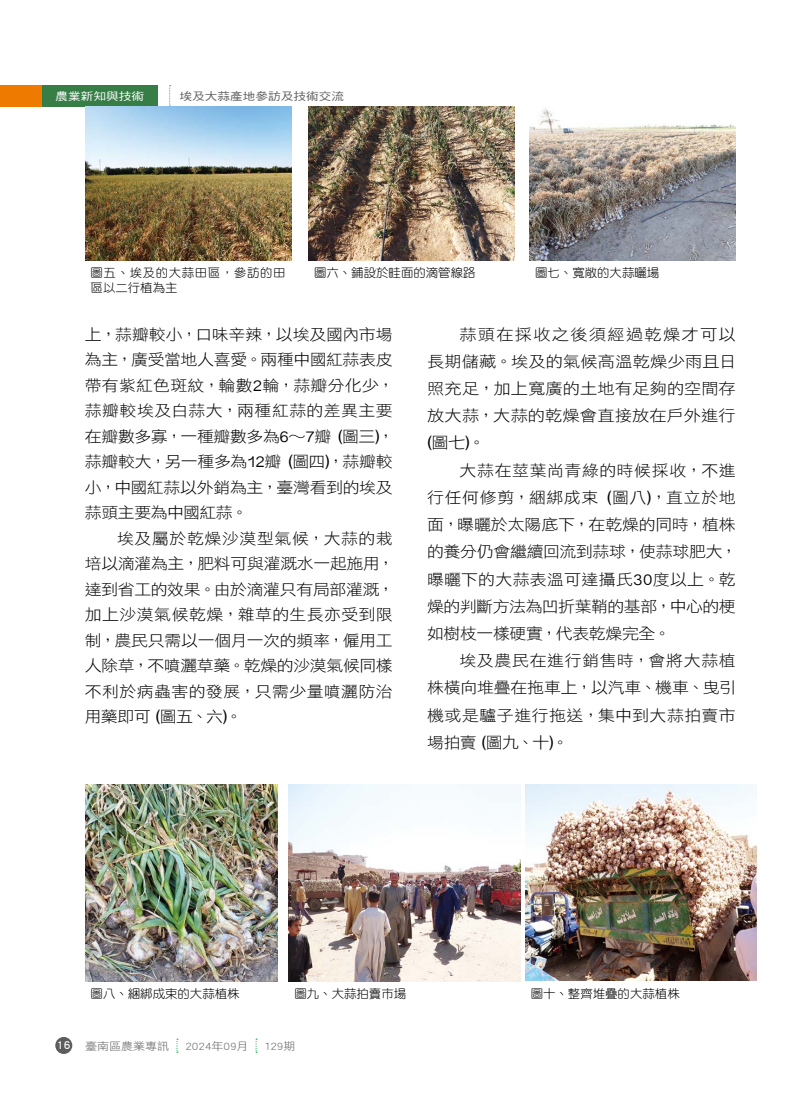
<style>
.page{position:relative;width:808px;height:1106px;background:#fff}
.page>*{position:absolute;margin:0;border:0;box-sizing:border-box;transform-origin:0 0}
.t1{font:15.6px/25.5px "DF Hei Std W3";letter-spacing:-.01em;color:#000;text-align:justify;scale:1.09 1}
.t2{font:15.6px/27.2px "DF Hei Std W3";letter-spacing:-.01em;color:#000;text-align:justify;scale:1.11 1}
.t3{font:12.15px "DF Yuan Std W3";color:#000}
.t4{font:12.15px/15px "DF Yuan Std W3";letter-spacing:.05em;color:#000}
.t5{font:10.8px "DF Hei Std W3";color:#5e5d5d;scale:1.11 1}
.t6{font:10.8px "DF Hei Std W5";letter-spacing:.005em;color:#5e5d5d;scale:1.17 1}
.t7{font:10.8px "DF Hei Std W5";letter-spacing:.005em;color:#fff;scale:1.17 1}
.t8{font:10.5px "Li Hei Pro";color:#fff}
.s1{font-family:"Gujarati Sangam MN"}
</style>
<div class="page">
<div style="left:55px;top:1037px;width:17px;height:17px;background:#5e5d5d;border-radius:50%"></div>
<svg style="left:169px;top:85px;width:2px;height:21px"></svg>
<div style="left:0;top:85px;width:157px;height:21px;background:#367d46"></div>
<div style="left:0;top:85px;width:41px;height:21px;background:#ee7a00"></div>
<svg style="left:176px;top:1038px;width:2px;height:14px"></svg>
<img style="left:85px;top:106px;width:206px;height:154px">
<img style="left:308px;top:106px;width:207px;height:154px">
<img style="left:530px;top:108px;width:206px;height:152px">
<img style="left:85px;top:784px;width:193px;height:197px">
<img style="left:289px;top:784px;width:231px;height:197px">
<img style="left:526px;top:784px;width:231px;height:196px">
<p class="t7" style="left:55px;top:90px;width:77px">農業新知與技術</p>
<p class="t6" style="left:179px;top:90px;width:142px">埃及大蒜產地參訪及技術交流</p>
<p class="t4" style="left:91px;top:265px;width:196px">圖五、埃及的大蒜田區，參訪的田區以二行植為主</p>
<p class="t3" style="left:314px;top:266px;width:163px">圖六、鋪設於畦面的滴管線路</p>
<p class="t3" style="left:535px;top:266px;width:126px">圖七、寬敞的大蒜曬場</p>
<p class="t1" style="left:85px;top:321px;width:286px">上，蒜瓣較小，口味辛辣，以埃及國內市場為主，廣受當地人喜愛。兩種中國紅蒜表皮帶有紫紅色斑紋，輪數<span class="s1">2</span>輪，蒜瓣分化少，蒜瓣較埃及白蒜大，兩種紅蒜的差異主要在瓣數多寡，一種瓣數多為<span class="s1">6</span>～<span class="s1">7</span>瓣 <span class="s1">(</span>圖三<span class="s1">)</span>，蒜瓣較大，另一種多為<span class="s1">12</span>瓣 <span class="s1">(</span>圖四<span class="s1">)</span>，蒜瓣較小，中國紅蒜以外銷為主，臺灣看到的埃及蒜頭主要為中國紅蒜。</p>
<p class="t1" style="left:85px;top:525px;width:286px;text-indent:32px">埃及屬於乾燥沙漠型氣候，大蒜的栽培以滴灌為主，肥料可與灌溉水一起施用，達到省工的效果。由於滴灌只有局部灌溉，加上沙漠氣候乾燥，雜草的生長亦受到限制，農民只需以一個月一次的頻率，僱用工人除草，不噴灑草藥。乾燥的沙漠氣候同樣不利於病蟲害的發展，只需少量噴灑防治用藥即可 <span class="s1">(</span>圖五、六<span class="s1">)</span>。</p>
<p class="t2" style="left:427px;top:320px;width:280px;text-indent:32px">蒜頭在採收之後須經過乾燥才可以長期儲藏。埃及的氣候高溫乾燥少雨且日照充足，加上寬廣的土地有足夠的空間存放大蒜，大蒜的乾燥會直接放在戶外進行<span class="s1">(</span>圖七<span class="s1">)</span>。</p>
<p class="t1" style="left:427px;top:456px;width:286px;line-height:27.2px;text-indent:32px">大蒜在莖葉尚青綠的時候採收，不進行任何修剪，綑綁成束 <span class="s1">(</span>圖八<span class="s1">)</span>，直立於地面，曝曬於太陽底下，在乾燥的同時，植株的養分仍會繼續回流到蒜球，使蒜球肥大，曝曬下的大蒜表溫可達攝氏<span class="s1">30</span>度以上。乾燥的判斷方法為凹折葉鞘的基部，中心的梗如樹枝一樣硬實，代表乾燥完全。</p>
<p class="t1" style="left:427px;top:646px;width:285px;line-height:27.2px;text-indent:32px">埃及農民在進行銷售時，會將大蒜植株橫向堆疊在拖車上，以汽車、機車、曳引機或是驢子進行拖送，集中到大蒜拍賣市場拍賣 <span class="s1">(</span>圖九、十<span class="s1">)</span>。</p>
<p class="t3" style="left:91px;top:987px;width:151px">圖八、綑綁成束的大蒜植株</p>
<p class="t3" style="left:294px;top:987px;width:113px">圖九、大蒜拍賣市場</p>
<p class="t3" style="left:531px;top:987px;width:151px">圖十、整齊堆疊的大蒜植株</p>
<p class="t8" style="left:57px;top:1040px;width:15px">16</p>
<p class="t5" style="left:85px;top:1039px;width:77px">臺南區農業專訊</p>
<p class="t5" style="left:185px;top:1039px;width:58px">2024年09月</p>
<p class="t5" style="left:264px;top:1039px;width:30px">129期</p>
</div>
